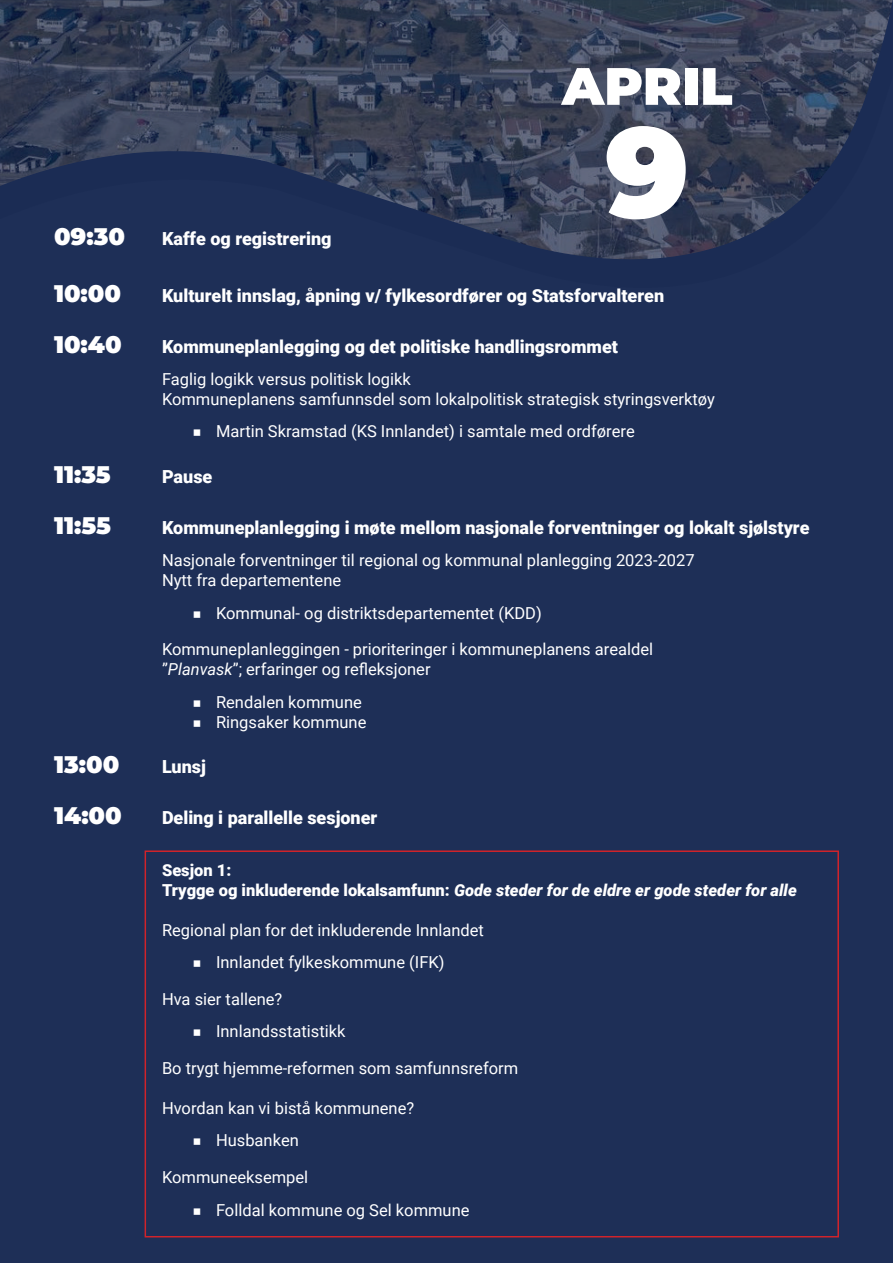
<style>
.page{position:relative;width:893px;height:1263px;background:#1e2f57}
.page>*{position:absolute;margin:0;border:0;box-sizing:border-box;transform-origin:0 0}
.Dato{font:900 127.5px "Montserrat";color:#fff}
.Dato-2{font:900 52.5px "Montserrat";color:#fff}
.Program-overskrift{font:900 24px "Montserrat";color:#fff}
.Program-overskrift-2{font:900 18px "Roboto";color:#fff}
.Program-undertekst{font:16.5px/19.8px "Roboto";color:#fff}
.Program-undertekst-2{font:900 16.5px/19.8px "Roboto";color:#fff}
.s1{font-family:"Montserrat"}
.s2{font-style:italic}
</style>
<div class="page">
<img style="left:0;top:0;width:892px;height:259px">
<div style="left:145px;top:850px;width:694px;height:387px;border:2px solid #d1232a"></div>
<p class="Dato-2" style="left:562px;top:47px;width:172px">APRIL</p>
<p class="Dato" style="left:605px;top:76px;width:86px">9</p>
<p class="Program-overskrift" style="left:54px;top:218px;width:73px">09:30</p>
<p class="Program-overskrift-2" style="left:162px;top:225px;width:171px">Kaffe og registrering</p>
<p class="Program-overskrift" style="left:54px;top:276px;width:69px">10:00</p>
<p class="Program-overskrift-2" style="left:162px;top:283px;width:504px">Kulturelt innslag, åpning v/ fylkesordfører og Statsforvalteren</p>
<p class="Program-overskrift" style="left:54px;top:326px;width:69px">10:40</p>
<p class="Program-overskrift-2" style="left:162px;top:333px;width:458px">Kommuneplanlegging og det politiske handlingsrommet</p>
<p class="Program-undertekst" style="left:162px;top:369px;width:250px">Faglig logikk versus politisk logikk</p>
<p class="Program-undertekst" style="left:162px;top:388px;width:554px">Kommuneplanens samfunnsdel som lokalpolitisk strategisk styringsverktøy</p>
<p class="Program-undertekst" style="left:192px;top:421px;width:444px"><span class="s1">■</span> Martin Skramstad (KS Innlandet) i samtale med ordførere</p>
<p class="Program-overskrift" style="left:54px;top:457px;width:58px">11:35</p>
<p class="Program-overskrift-2" style="left:162px;top:464px;width:52px">Pause</p>
<p class="Program-overskrift" style="left:54px;top:507px;width:58px">11:55</p>
<p class="Program-overskrift-2" style="left:162px;top:515px;width:649px">Kommuneplanlegging i møte mellom nasjonale forventninger og lokalt sjølstyre</p>
<p class="Program-undertekst" style="left:162px;top:550px;width:534px">Nasjonale forventninger til regional og kommunal planlegging 2023-2027<br>Nytt fra departementene</p>
<p class="Program-undertekst" style="left:192px;top:602px;width:351px"><span class="s1">■</span> Kommunal- og distriktsdepartementet (KDD)</p>
<p class="Program-undertekst" style="left:162px;top:639px;width:493px">Kommuneplanleggingen - prioriteringer i kommuneplanens arealdel</p>
<p class="Program-undertekst" style="left:162px;top:659px;width:270px">”<span class="s2">Planvask</span>”; erfaringer og refleksjoner</p>
<p class="Program-undertekst" style="left:192px;top:691px;width:171px"><span class="s1">■</span> Rendalen kommune</p>
<p class="Program-undertekst" style="left:192px;top:711px;width:176px"><span class="s1">■</span> Ringsaker kommune</p>
<p class="Program-overskrift" style="left:54px;top:747px;width:67px">13:00</p>
<p class="Program-overskrift-2" style="left:162px;top:754px;width:46px">Lunsj</p>
<p class="Program-overskrift" style="left:54px;top:797px;width:69px">14:00</p>
<p class="Program-overskrift-2" style="left:162px;top:805px;width:217px">Deling i parallelle sesjoner</p>
<p class="Program-undertekst-2" style="left:162px;top:860px;width:636px">Sesjon 1:<br>Trygge og inkluderende lokalsamfunn: <span class="s2">Gode steder for de eldre er gode steder for alle</span></p>
<p class="Program-undertekst" style="left:162px;top:919px;width:323px">Regional plan for det inkluderende Innlandet</p>
<p class="Program-undertekst" style="left:192px;top:952px;width:254px"><span class="s1">■</span> Innlandet fylkeskommune (IFK)</p>
<p class="Program-undertekst" style="left:162px;top:988px;width:122px">Hva sier tallene?</p>
<p class="Program-undertekst" style="left:192px;top:1021px;width:155px"><span class="s1">■</span> Innlandsstatistikk</p>
<p class="Program-undertekst" style="left:162px;top:1058px;width:358px">Bo trygt hjemme-reformen som samfunnsreform</p>
<p class="Program-undertekst" style="left:162px;top:1097px;width:254px">Hvordan kan vi bistå kommunene?</p>
<p class="Program-undertekst" style="left:192px;top:1130px;width:108px"><span class="s1">■</span> Husbanken</p>
<p class="Program-undertekst" style="left:162px;top:1167px;width:148px">Kommuneeksempel</p>
<p class="Program-undertekst" style="left:192px;top:1199px;width:279px"><span class="s1">■</span> Folldal kommune og Sel kommune</p>
</div>
